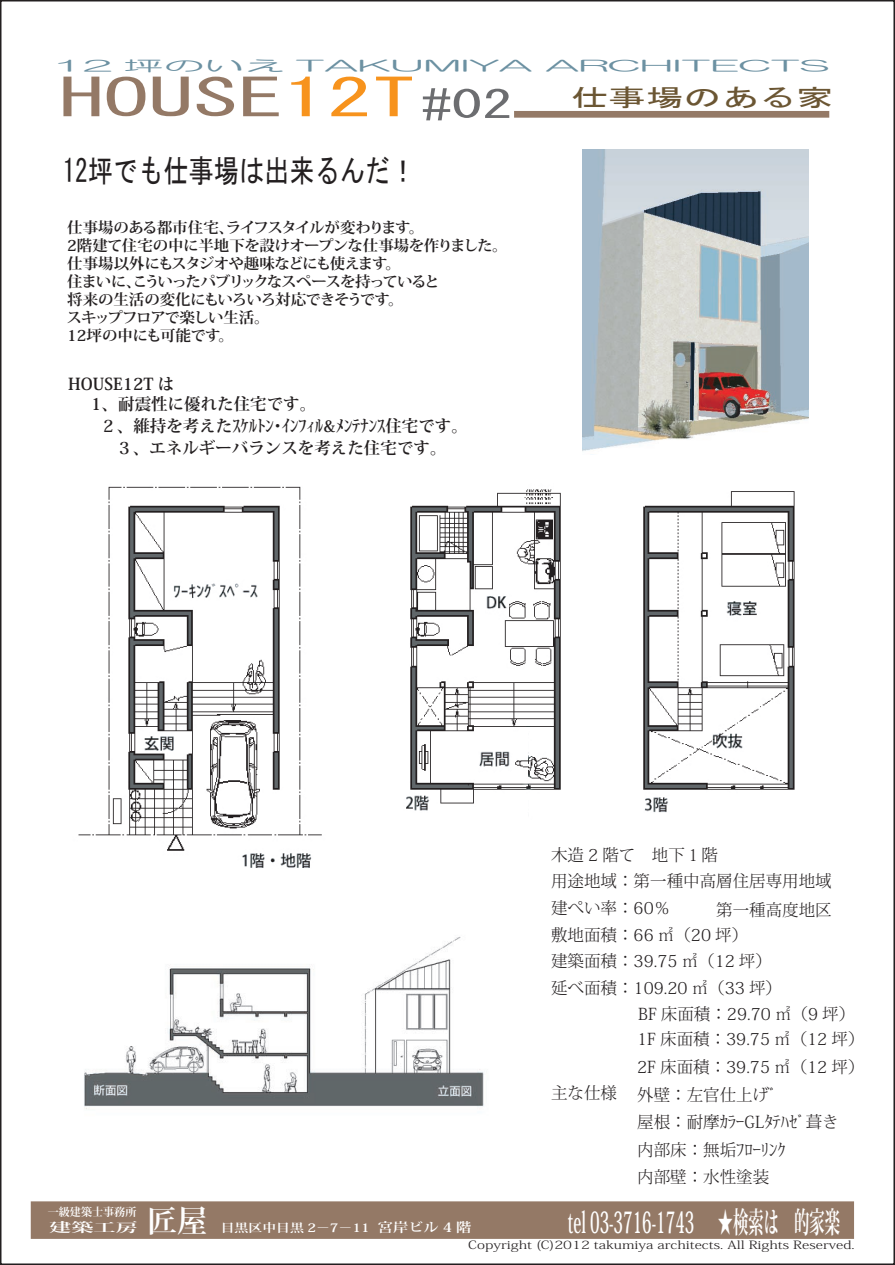
<style>
.page{position:relative;width:895px;height:1265px;background:#fff}
.page>*{position:absolute;margin:0;border:0;box-sizing:border-box;transform-origin:0 0}
.t1{font:52.05px "MS Gothic";color:#947966;scale:1.72 1}
.t2{font:31.5px "MS Gothic";color:#231f20;scale:.8 1}
.t3{font:700 30.45px "Koz Min Pro";color:#fff}
.t4{font:700 29.25px "Koz Min Pro";color:#fff;scale:.52 1}
.t5{font:23.85px "MS Gothic";color:#6b5633;scale:1.57 1}
.t6{font:300 16.5px/27.6px "Koz Min Pro";color:#231f20}
.t7{font:700 16.5px/20px "Koz Min Pro";color:#231f20}
.t8{font:700 15px/18px "Koz Min Pro";letter-spacing:-.05em;color:#231f20}
.t9{font:14.85px "HG Maru Gothic MPRO";color:#6c91a2;scale:2.72 1}
.t10{font:700 12.9px "Koz Min Pro";color:#fff;scale:1.72 1}
.t11{font:700 11.7px "Koz Min Pro";color:#fff;scale:1.18 1}
.t12{font:300 11.4px "Koz Min Pro";color:#231f20;scale:1.28 1}
.t13{font:700 11.25px "Koz Min Pro";color:#fff}
.s1{color:#f7931d}
.s2{font-size:38.4px;color:#6c6d70}
.s3{font-size:12.9px}
</style>
<div class="page">
<img style="left:78px;top:454px;width:717px;height:414px">
<div style="left:31px;top:1201px;width:823px;height:37px;background:#947966"></div>
<div style="left:514px;top:111px;width:315px;height:7px;background:#947966"></div>
<img style="left:84px;top:937px;width:400px;height:172px">
<img style="left:582px;top:149px;width:226px;height:302px">
<p class="t9" style="left:53px;top:58px;width:287px">12 坪のいえ TAKUMIYA ARCHITECTS</p>
<h1 class="t1" style="left:59px;top:72px;width:265px">HOUSE<span class="s1">12T</span><span class="s2">#02</span></h1>
<h2 class="t2" style="left:63px;top:155px;width:443px">12坪でも仕事場は出来るんだ！</h2>
<p class="t8" style="left:66px;top:217px;width:442px">仕事場のある都市住宅、ライフスタイルが変わります。<br>2階建て住宅の中に半地下を設けオープンな仕事場を作りました。仕事場以外にもスタジオや趣味などにも使えます。<br>住まいに、こういったパブリックなスペースを持っていると<br>将来の生活の変化にもいろいろ対応できそうです。<br>スキップフロアで楽しい生活。<br>12坪の中にも可能です。</p>
<p class="t7" style="left:91px;top:373px;width:226px;text-indent:-23px">HOUSE12T は<br>1、耐震性に優れた住宅です。</p>
<p class="t7" style="left:100px;top:414px;width:369px;line-height:22.5px;text-align:center">２、維持を考えたｽｹﾙﾄﾝ・ｲﾝﾌｨﾙ&amp;ﾒﾝﾃﾅﾝｽ住宅です。<br>３、エネルギーバランスを考えた住宅です。</p>
<h3 class="t5" style="left:571px;top:86px;width:169px">仕事場のある家</h3>
<p class="t6" style="left:551px;top:840px;width:168px">木造 2 階て　地下１階</p>
<p class="t6" style="left:551px;top:867px;width:282px;line-height:26.5px">用途地域：第一種中高層住居専用地域建ぺい率：60％</p>
<p class="t6" style="left:716px;top:895px;width:117px">第一種高度地区</p>
<p class="t6" style="left:551px;top:920px;width:199px">敷地面積：66 ㎡（20 坪）</p>
<p class="t6" style="left:551px;top:973px;width:232px">延べ面積：109.20 ㎡（33 坪）</p>
<p class="t6" style="left:551px;top:946px;width:222px">建築面積：39.75 ㎡（12 坪）</p>
<p class="t6" style="left:638px;top:999px;width:218px">BF 床面積：29.70 ㎡（9 坪）</p>
<p class="t6" style="left:637px;top:1024px;width:229px">1F 床面積：39.75 ㎡（12 坪）</p>
<p class="t6" style="left:637px;top:1080px;width:203px;text-indent:-86px">主な仕様 外壁：左官仕上げﾞ<br>屋根：耐摩ｶﾗｰGLﾀﾃﾊｾﾞ葺き内部床：無垢ﾌﾛｰﾘﾝｸ<br>内部壁：水性塗装</p>
<p class="t6" style="left:637px;top:1052px;width:229px">2F 床面積：39.75 ㎡（12 坪）</p>
<p class="t13" style="left:48px;top:1203px;width:90px">一級建築士事務所</p>
<p class="t10" style="left:49px;top:1217px;width:53px">建築工房</p>
<h3 class="t3" style="left:147px;top:1198px;width:62px">匠屋</h3>
<h3 class="t4" style="left:568px;top:1200px;width:524px">tel 03-3716-1743 　★検索は　的家楽</h3>
<p class="t12" style="left:468px;top:1236px;width:303px">Copyright (C)2012 takumiya architects. All Rights Reserved.</p>
<p class="t11" style="left:221px;top:1218px;width:214px">目黒区中目黒 2－7－11 <span class="s3">宮岸ビル 4 階</span></p>
</div>
